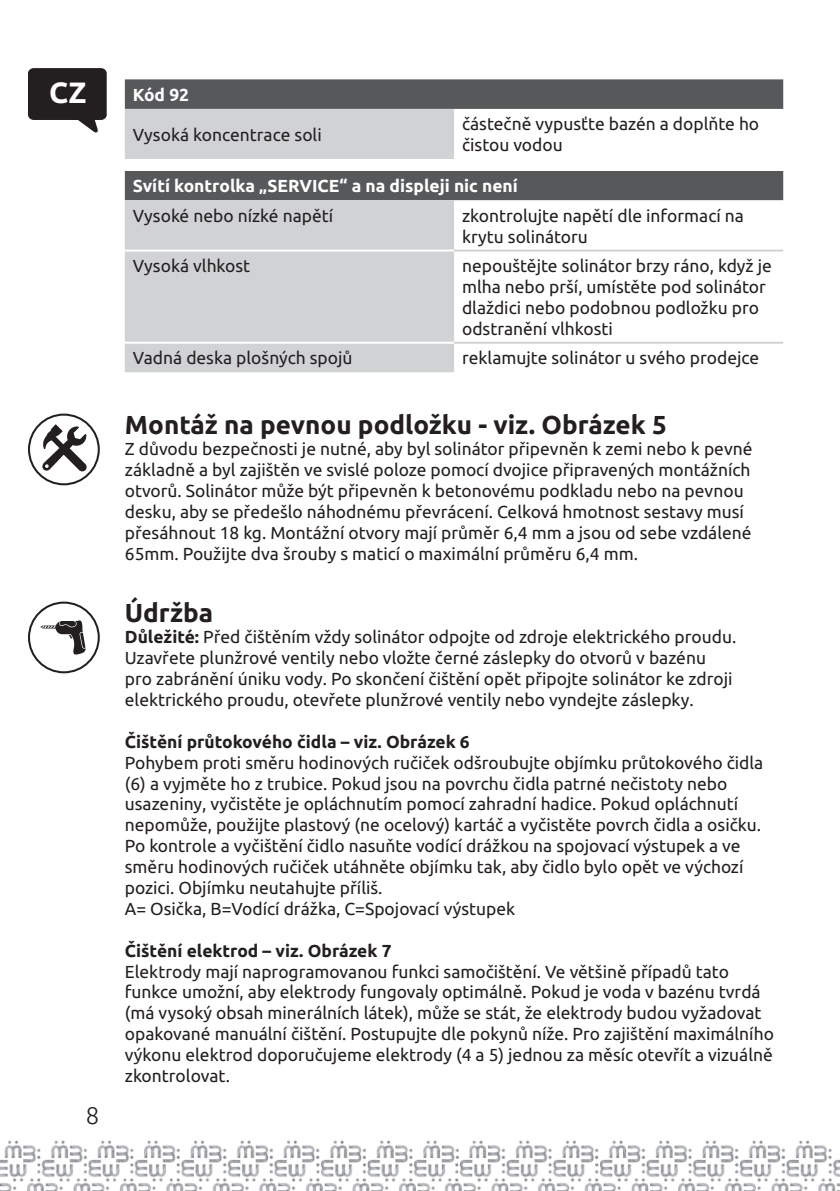
<style>
.page{position:relative;width:840px;height:1191px;background:#fff}
.page>*{position:absolute;margin:0;border:0;box-sizing:border-box;transform-origin:0 0}
.t1{font:700 29.4px "Ubuntu";color:#fff}
.t2{font:700 26px "Ubuntu";color:#231f20}
.t3{font:300 24px "Ubuntu";color:#231f20}
.t4{font:17.4px/20.8px "Ubuntu";color:#231f20}
.t5{font:700 17.4px "Ubuntu";color:#231f20}
.t6{font:700 17.4px "Ubuntu";color:#fff}
.s1{font-weight:700}
</style>
<div class="page">
<img style="left:0;top:1140px;width:403px;height:51px">
<img style="left:403px;top:1140px;width:436px;height:51px">
<svg style="left:125px;top:79px;width:657px;height:121px;fill:#57585a"></svg>
<svg style="left:125px;top:109px;width:329px;height:263px;background:#c2c3c5"></svg>
<div style="left:125px;top:159px;width:657px;height:12px;background:#fff"></div>
<hr style="left:125px;top:249px;width:329px;height:2px;background:#fff">
<hr style="left:125px;top:342px;width:329px;height:2px;background:#fff">
<hr style="left:454px;top:249px;width:328px;height:2px;background:#d1d2d4">
<hr style="left:454px;top:342px;width:328px;height:2px;background:#d1d2d4">
<svg style="left:42px;top:424px;width:45px;height:48px"></svg>
<div style="left:28px;top:413px;width:72px;height:72px;border:2px solid #231f20;border-radius:50%"></div>
<svg style="left:40px;top:620px;width:46px;height:35px"></svg>
<div style="left:28px;top:601px;width:72px;height:72px;border:2px solid #231f20;border-radius:50%"></div>
<svg style="left:28px;top:68px;width:79px;height:65px"></svg>
<h1 class="t1" style="left:49px;top:75px;width:39px">CZ</h1>
<h3 class="t3" style="left:86px;top:1101px;width:15px">8</h3>
<p class="t6" style="left:133px;top:84px;width:58px">Kód 92</p>
<p class="t4" style="left:133px;top:124px;width:190px">Vysoká koncentrace soli</p>
<p class="t4" style="left:462px;top:113px;width:298px">částečně vypusťte bazén a doplňte ho čistou vodou</p>
<p class="t6" style="left:133px;top:175px;width:386px">Svítí kontrolka „SERVICE“ a na displeji nic není</p>
<p class="t4" style="left:133px;top:204px;width:202px">Vysoké nebo nízké napětí</p>
<p class="t4" style="left:462px;top:204px;width:283px">zkontrolujte napětí dle informací na krytu solinátoru</p>
<p class="t4" style="left:133px;top:255px;width:119px">Vysoká vlhkost</p>
<p class="t4" style="left:462px;top:255px;width:311px">nepouštějte solinátor brzy ráno, když je mlha nebo prší, umístěte pod solinátor dlaždici nebo podobnou podložku pro odstranění vlhkosti</p>
<p class="t4" style="left:133px;top:347px;width:221px">Vadná deska plošných spojů</p>
<p class="t4" style="left:462px;top:347px;width:298px">reklamujte solinátor u svého prodejce</p>
<h2 class="t2" style="left:125px;top:409px;width:543px">Montáž na pevnou podložku - viz. Obrázek 5</h2>
<p class="t4" style="left:125px;top:438px;width:628px">Z důvodu bezpečnosti je nutné, aby byl solinátor připevněn k zemi nebo k pevné základně a byl zajištěn ve svislé poloze pomocí dvojice připravených montážních otvorů. Solinátor může být připevněn k betonovému podkladu nebo na pevnou desku, aby se předešlo náhodnému převrácení. Celková hmotnost sestavy musí přesáhnout 18 kg. Montážní otvory mají průměr 6,4 mm a jsou od sebe vzdálené 65mm. Použijte dva šrouby s maticí o maximální průměru 6,4 mm.</p>
<h2 class="t2" style="left:125px;top:597px;width:90px">Údržba</h2>
<p class="t4" style="left:125px;top:626px;width:612px"><span class="s1">Důležité:</span> Před čištěním vždy solinátor odpojte od zdroje elektrického proudu.<br>Uzavřete plunžrové ventily nebo vložte černé záslepky do otvorů v bazénu pro zabránění úniku vody. Po skončení čištění opět připojte solinátor ke zdroji elektrického proudu, otevřete plunžrové ventily nebo vyndejte záslepky.</p>
<p class="t5" style="left:125px;top:731px;width:346px">Čištění průtokového čidla – viz. Obrázek 6</p>
<p class="t4" style="left:125px;top:751px;width:639px">Pohybem proti směru hodinových ručiček odšroubujte objímku průtokového čidla (6) a vyjměte ho z trubice. Pokud jsou na povrchu čidla patrné nečistoty nebo usazeniny, vyčistěte je opláchnutím pomocí zahradní hadice. Pokud opláchnutí nepomůže, použijte plastový (ne ocelový) kartáč a vyčistěte povrch čidla a osičku.<br>Po kontrole a vyčištění čidlo nasuňte vodící drážkou na spojovací výstupek a ve směru hodinových ručiček utáhněte objímku tak, aby čidlo bylo opět ve výchozí pozici. Objímku neutahujte příliš.<br>A= Osička, B=Vodící drážka, C=Spojovací výstupek</p>
<p class="t5" style="left:125px;top:940px;width:268px">Čištění elektrod – viz. Obrázek 7</p>
<p class="t4" style="left:125px;top:960px;width:650px">Elektrody mají naprogramovanou funkci samočištění. Ve většině případů tato funkce umožní, aby elektrody fungovaly optimálně. Pokud je voda v bazénu tvrdá (má vysoký obsah minerálních látek), může se stát, že elektrody budou vyžadovat opakované manuální čištění. Postupujte dle pokynů níže. Pro zajištění maximálního výkonu elektrod doporučujeme elektrody (4 a 5) jednou za měsíc otevřít a vizuálně zkontrolovat.</p>
</div>
